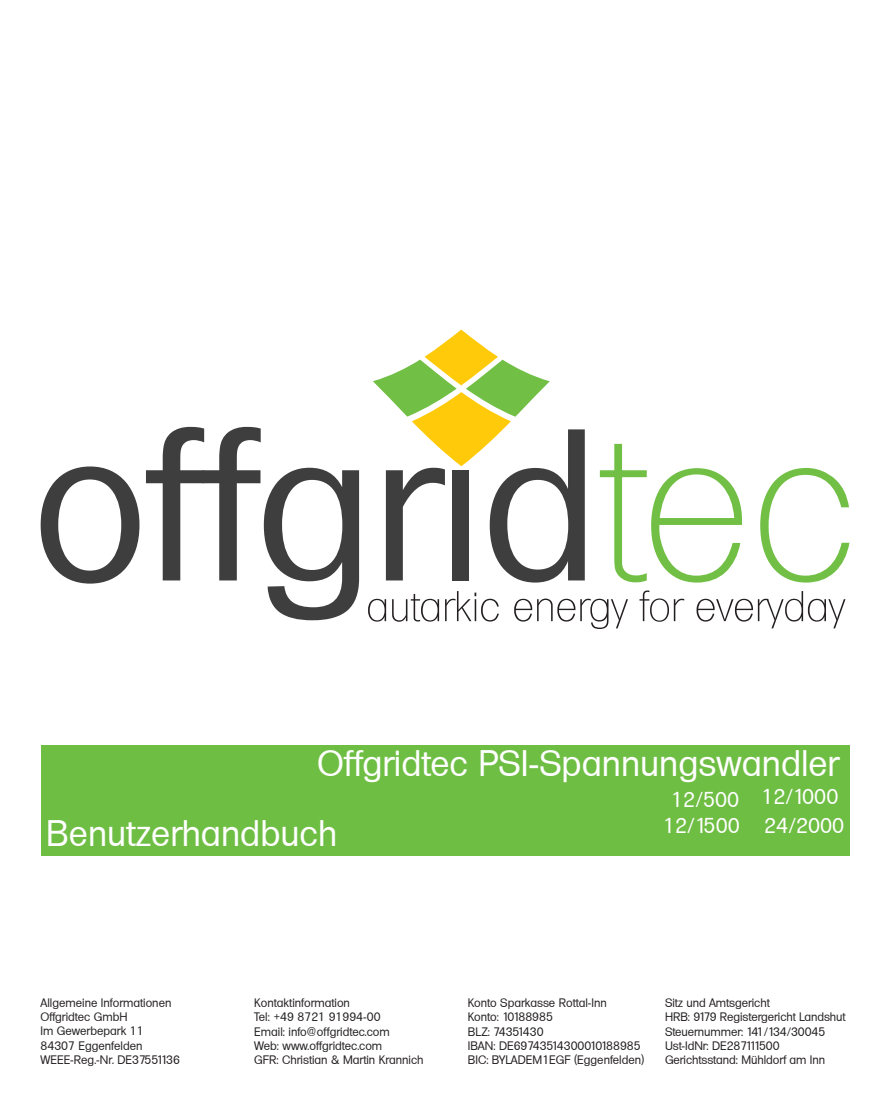
<style>
.page{position:relative;width:893px;height:1098px;background:#fff}
.page>*{position:absolute;margin:0;border:0;box-sizing:border-box;transform-origin:0 0}
.t1{font:36px "Adam Becker";color:#fff}
.t2{font:21px/28.2px "Adam Becker";color:#fff;text-align:center}
.t3{font:12px/14.4px "Adam Becker";color:#231f20}
</style>
<div class="page">
<div style="left:41px;top:744px;width:808px;height:111px;background:#6fbe44"></div>
<svg style="left:41px;top:466px;width:98px;height:117px"></svg>
<svg style="left:146px;top:427px;width:213px;height:193px"></svg>
<svg style="left:600px;top:443px;width:142px;height:139px"></svg>
<svg style="left:760px;top:468px;width:89px;height:114px"></svg>
<svg style="left:373px;top:359px;width:212px;height:223px"></svg>
<svg style="left:424px;top:329px;width:74px;height:56px;fill:#feca0a"></svg>
<svg style="left:368px;top:598px;width:18px;height:23px"></svg>
<svg style="left:392px;top:593px;width:47px;height:28px"></svg>
<svg style="left:445px;top:591px;width:54px;height:30px"></svg>
<svg style="left:514px;top:598px;width:114px;height:30px"></svg>
<svg style="left:639px;top:590px;width:45px;height:31px"></svg>
<svg style="left:696px;top:591px;width:149px;height:37px"></svg>
<h1 class="t1" style="left:317px;top:742px;width:523px">Offgridtec PSI-Spannungswandler</h1>
<h2 class="t2" style="left:663px;top:782px;width:183px">12/500 12/1000<br>12/1500 24/2000</h2>
<h1 class="t1" style="left:46px;top:811px;width:293px">Benutzerhandbuch</h1>
<p class="t3" style="left:41px;top:994px;width:141px">Allgemeine Informationen<br>Offgridtec GmbH<br>Im Gewerbepark 11<br>84307 Eggenfelden<br>WEEE-Reg.-Nr. DE37551136</p>
<p class="t3" style="left:254px;top:994px;width:171px">Kontaktinformation<br>Tel: +49 8721 91994-00<br>Email: info@offgridtec.com<br>Web: www.offgridtec.com<br>GFR: Christian &amp; Martin Krannich</p>
<p class="t3" style="left:468px;top:994px;width:178px">Konto Sparkasse Rottal-Inn<br>Konto: 10188985<br>BLZ: 74351430<br>IBAN: DE69743514300010188985<br>BIC: BYLADEM1EGF (Eggenfelden)</p>
<p class="t3" style="left:665px;top:994px;width:182px">Sitz und Amtsgericht<br>HRB: 9179 Registergericht Landshut<br>Steuernummer: 141/134/30045<br>Ust-IdNr: DE287111500<br>Gerichtsstand: Mühldorf am Inn</p>
</div>
